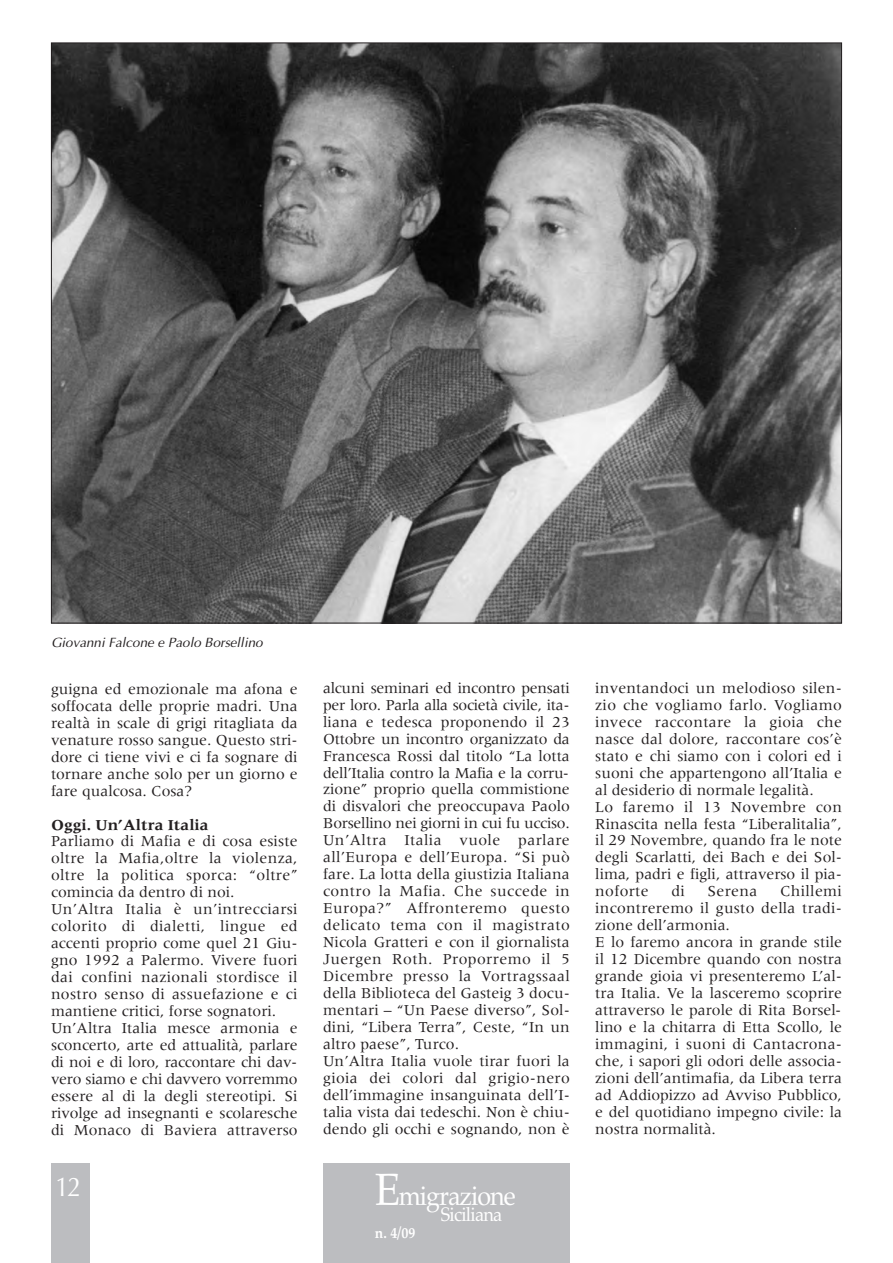
<style>
.page{position:relative;width:893px;height:1263px;background:#fff}
.page>*{position:absolute;margin:0;border:0;box-sizing:border-box;transform-origin:0 0}
.t1{font:27px "Palatino";letter-spacing:-.04em;color:#fff;scale:.93 1}
.t2{font:27px "Optima";color:#fff;scale:.94 1}
.t3{font:19.5px "Palatino";letter-spacing:-.04em;color:#fff;scale:.93 1}
.t4{font:15.75px/17px "Meridien";color:#231f20}
.t5{font:700 15px "Palatino";color:#fff;scale:.93 1}
.t6{font:italic 13.5px "Optima";letter-spacing:-.005em;color:#231f20}
.s1{font-weight:700}
.s2{font-size:45px}
</style>
<div class="page">
<div style="left:323px;top:1163px;width:247px;height:100px;background:#bcbdc0"></div>
<div style="left:51px;top:1163px;width:38px;height:100px;background:#bcbdc0"></div>
<img style="left:53px;top:45px;width:787px;height:576px">
<p class="t6" style="left:51px;top:634px;width:213px">Giovanni Falcone e Paolo Borsellino</p>
<p class="t4" style="left:51px;top:682px;width:248px;text-align:justify">guigna ed emozionale ma afona e soffocata delle proprie madri. Una realtà in scale di grigi ritagliata da venature rosso sangue. Questo stri&shy;dore ci tiene vivi e ci fa sognare di tornare anche solo per un giorno e fare qualcosa. Cosa?</p>
<p class="t4" style="left:51px;top:817px;width:248px"><span class="s1">Oggi. Un’Altra Italia<br></span>Parliamo di Mafia e di cosa esiste oltre la Mafia,oltre la violenza, oltre la politica sporca: “oltre” comincia da dentro di noi.<br>Un’Altra Italia è un’intrecciarsi colorito di dialetti, lingue ed accenti proprio come quel 21 Giu&shy;gno 1992 a Palermo. Vivere fuori dai confini nazionali stordisce il nostro senso di assuefazione e ci mantiene critici, forse sognatori.<br>Un’Altra Italia mesce armonia e sconcerto, arte ed attualità, parlare di noi e di loro, raccontare chi dav&shy;vero siamo e chi davvero vorremmo essere al di la degli stereotipi. Si rivolge ad insegnanti e scolaresche di Monaco di Baviera attraverso</p>
<p class="t2" style="left:55px;top:1171px;width:30px">12</p>
<p class="t4" style="left:323px;top:680px;width:248px">alcuni seminari ed incontro pensati per loro. Parla alla società civile, ita&shy;liana e tedesca proponendo il 23<br>Ottobre un incontro organizzato da Francesca Rossi dal titolo “La lotta dell’Italia contro la Mafia e la corru&shy;zione” proprio quella commistione di disvalori che preoccupava Paolo Borsellino nei giorni in cui fu ucciso.<br>Un’Altra Italia vuole parlare all’Europa e dell’Europa. “Si può fare. La lotta della giustizia Italiana contro la Mafia. Che succede in Europa?” Affronteremo questo delicato tema con il magistrato Nicola Gratteri e con il giornalista Juergen Roth. Proporremo il 5<br>Dicembre presso la Vortragssaal della Biblioteca del Gasteig 3 docu&shy;mentari – “Un Paese diverso”, Sol&shy;dini, “Libera Terra”, Ceste, “In un altro paese”, Turco.<br>Un’Altra Italia vuole tirar fuori la gioia dei colori dal grigio-nero dell’immagine insanguinata dell’I&shy;talia vista dai tedeschi. Non è chiu&shy;dendo gli occhi e sognando, non è</p>
<p class="t4" style="left:595px;top:681px;width:248px">inventandoci un melodioso silen&shy;zio che vogliamo farlo. Vogliamo invece raccontare la gioia che nasce dal dolore, raccontare cos’è stato e chi siamo con i colori ed i suoni che appartengono all’Italia e al desiderio di normale legalità.<br>Lo faremo il 13 Novembre con<br>Rinascita nella festa “Liberalitalia”, il 29 Novembre, quando fra le note degli Scarlatti, dei Bach e dei Sol&shy;lima, padri e figli, attraverso il pia&shy;noforte</p>
<p class="t4" style="left:595px;top:884px;width:248px;text-indent:185px">Chillemi incontreremo il gusto della tradi&shy;zione dell’armonia.<br>E lo faremo ancora in grande stile il 12 Dicembre quando con nostra grande gioia vi presenteremo L’al&shy;tra Italia. Ve la lasceremo scoprire attraverso le parole di Rita Borsel&shy;lino e la chitarra di Etta Scollo, le immagini, i suoni di Cantacrona&shy;che, i sapori gli odori delle associa&shy;zioni dell’antimafia, da Libera terra ad Addiopizzo ad Avviso Pubblico, e del quotidiano impegno civile: la nostra normalità.</p>
<p class="t4" style="left:671px;top:884px;width:15px">di</p>
<p class="t4" style="left:707px;top:884px;width:51px">Serena</p>
<p class="t1" style="left:375px;top:1180px;width:153px"><span class="s2">E</span>migrazione</p>
<p class="t3" style="left:441px;top:1203px;width:68px">Siciliana</p>
<p class="t5" style="left:375px;top:1224px;width:45px">n. 4/09</p>
</div>
